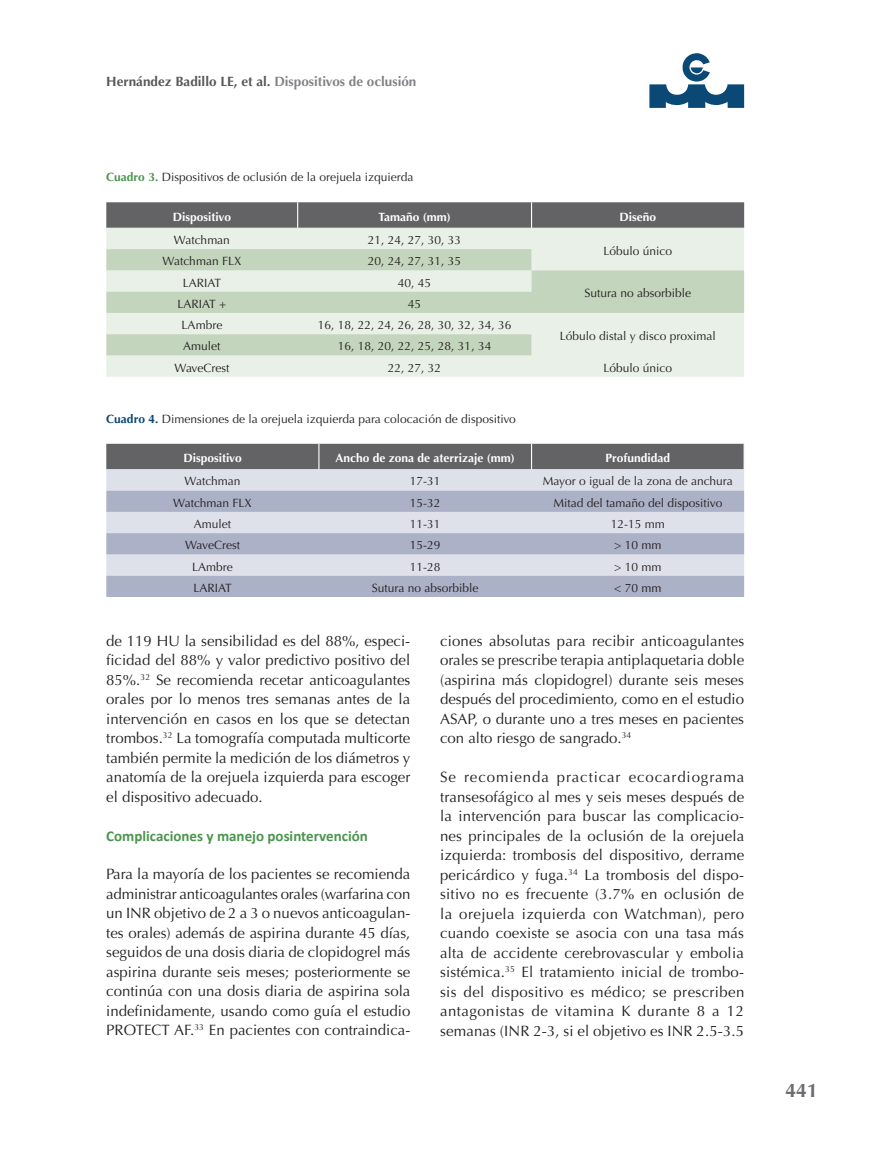
<style>
.page{position:relative;width:893px;height:1149px;background:#fff}
.page>*{position:absolute;margin:0;border:0;box-sizing:border-box;transform-origin:0 0}
.t1{font:700 19.5px "Optima";color:#6c6d70}
.t2{font:15px/19.5px "Optima";color:#231f20;text-align:justify}
.t3{font:700 15px "Calibri";color:#4b954d}
.t4{font:700 13.5px "Optima";color:#57585a}
.t5{font:12px "Optima";color:#231f20}
.t6{font:700 12px "Optima";color:#fff}
.s1{color:#808285}
.s2{font-weight:700;color:#4b954d}
.s3{font-weight:700;color:#0a4876}
</style>
<div class="page">
<svg style="left:649px;top:53px;width:95px;height:55px"></svg>
<div style="left:106px;top:228px;width:638px;height:148px;background:#e9f0e7"></div>
<svg style="left:106px;top:249px;width:638px;height:106px;background:#d5e1d0"></svg>
<svg style="left:106px;top:202px;width:638px;height:26px;background:#666669"></svg>
<div style="left:106px;top:469px;width:638px;height:21px;background:#dfe1ea"></div>
<svg style="left:106px;top:490px;width:638px;height:107px;background:#c0c4d4"></svg>
<div style="left:106px;top:443px;width:638px;height:26px;background:#636366"></div>
<p class="t4" style="left:106px;top:73px;width:312px">Hernández Badillo LE, et al. <span class="s1">Dispositivos de oclusión</span></p>
<p class="t5" style="left:106px;top:170px;width:309px"><span class="s2">Cuadro 3.</span> Dispositivos de oclusión de la orejuela izquierda</p>
<p class="t6" style="left:173px;top:209px;width:60px">Dispositivo</p>
<p class="t6" style="left:379px;top:209px;width:74px">Tamaño (mm)</p>
<p class="t6" style="left:619px;top:209px;width:38px">Diseño</p>
<p class="t5" style="left:174px;top:233px;width:58px">Watchman</p>
<p class="t5" style="left:368px;top:233px;width:95px">21, 24, 27, 30, 33</p>
<p class="t5" style="left:603px;top:243px;width:70px">Lóbulo único</p>
<p class="t5" style="left:163px;top:254px;width:80px">Watchman FLX</p>
<p class="t5" style="left:368px;top:254px;width:95px">20, 24, 27, 31, 35</p>
<p class="t5" style="left:183px;top:275px;width:40px">LARIAT</p>
<p class="t5" style="left:398px;top:275px;width:35px">40, 45</p>
<p class="t5" style="left:585px;top:286px;width:108px">Sutura no absorbible</p>
<p class="t5" style="left:177px;top:297px;width:51px">LARIAT +</p>
<p class="t5" style="left:408px;top:297px;width:15px">45</p>
<p class="t5" style="left:182px;top:318px;width:42px">LAmbre</p>
<p class="t5" style="left:318px;top:318px;width:195px">16, 18, 22, 24, 26, 28, 30, 32, 34, 36</p>
<p class="t5" style="left:560px;top:328px;width:158px">Lóbulo distal y disco proximal</p>
<p class="t5" style="left:183px;top:339px;width:39px">Amulet</p>
<p class="t5" style="left:338px;top:339px;width:155px">16, 18, 20, 22, 25, 28, 31, 34</p>
<p class="t5" style="left:174px;top:360px;width:57px">WaveCrest</p>
<p class="t5" style="left:388px;top:360px;width:55px">22, 27, 32</p>
<p class="t5" style="left:603px;top:360px;width:70px">Lóbulo único</p>
<p class="t5" style="left:106px;top:411px;width:411px"><span class="s3">Cuadro 4.</span> Dimensiones de la orejuela izquierda para colocación de dispositivo</p>
<p class="t6" style="left:183px;top:451px;width:60px">Dispositivo</p>
<p class="t6" style="left:336px;top:451px;width:181px">Ancho de zona de aterrizaje (mm)</p>
<p class="t6" style="left:606px;top:451px;width:66px">Profundidad</p>
<p class="t5" style="left:185px;top:474px;width:58px">Watchman</p>
<p class="t5" style="left:410px;top:474px;width:32px">17-31</p>
<p class="t5" style="left:543px;top:474px;width:191px">Mayor o igual de la zona de anchura</p>
<p class="t5" style="left:173px;top:495px;width:80px">Watchman FLX</p>
<p class="t5" style="left:410px;top:495px;width:32px">15-32</p>
<p class="t5" style="left:553px;top:495px;width:170px">Mitad del tamaño del dispositivo</p>
<p class="t5" style="left:194px;top:517px;width:39px">Amulet</p>
<p class="t5" style="left:410px;top:517px;width:32px">11-31</p>
<p class="t5" style="left:611px;top:517px;width:56px">12-15 mm</p>
<p class="t5" style="left:185px;top:538px;width:57px">WaveCrest</p>
<p class="t5" style="left:410px;top:538px;width:32px">15-29</p>
<p class="t5" style="left:614px;top:538px;width:49px">&gt; 10 mm</p>
<p class="t5" style="left:192px;top:559px;width:42px">LAmbre</p>
<p class="t5" style="left:410px;top:559px;width:32px">11-28</p>
<p class="t5" style="left:614px;top:559px;width:49px">&gt; 10 mm</p>
<p class="t5" style="left:193px;top:580px;width:40px">LARIAT</p>
<p class="t5" style="left:372px;top:580px;width:108px">Sutura no absorbible</p>
<p class="t5" style="left:614px;top:580px;width:49px">&lt; 70 mm</p>
<p class="t2" style="left:106px;top:631px;width:306px">de 119 HU la sensibilidad es del 88%, especi&shy;ficidad del 88% y valor predictivo positivo del 85%.<sup>32</sup> Se recomienda recetar anticoagulantes orales por lo menos tres semanas antes de la intervención en casos en los que se detectan trombos.<sup>32</sup> La tomografía computada multicorte también permite la medición de los diámetros y anatomía de la orejuela izquierda para escoger el dispositivo adecuado.</p>
<p class="t3" style="left:106px;top:824px;width:263px">Complicaciones y manejo posintervención</p>
<p class="t2" style="left:106px;top:864px;width:306px">Para la mayoría de los pacientes se recomienda administrar anticoagulantes orales (warfarina con un INR objetivo de 2 a 3 o nuevos anticoagulan&shy;tes orales) además de aspirina durante 45 días, seguidos de una dosis diaria de clopidogrel más aspirina durante seis meses; posteriormente se continúa con una dosis diaria de aspirina sola indefinidamente, usando como guía el estudio PROTECT AF.<sup>33</sup> En pacientes con contraindica-</p>
<p class="t2" style="left:440px;top:631px;width:306px">ciones absolutas para recibir anticoagulantes orales se prescribe terapia antiplaquetaria doble (aspirina más clopidogrel) durante seis meses después del procedimiento, como en el estudio ASAP, o durante uno a tres meses en pacientes con alto riesgo de sangrado.<sup>34</sup></p>
<p class="t2" style="left:440px;top:767px;width:306px">Se recomienda practicar ecocardiograma transesofágico al mes y seis meses después de la intervención para buscar las complicacio&shy;nes principales de la oclusión de la orejuela izquierda: trombosis del dispositivo, derrame pericárdico y fuga.<sup>34</sup> La trombosis del dispo&shy;sitivo no es frecuente (3.7% en oclusión de la orejuela izquierda con Watchman), pero cuando coexiste se asocia con una tasa más alta de accidente cerebrovascular y embolia sistémica.<sup>35</sup> El tratamiento inicial de trombo&shy;sis del dispositivo es médico; se prescriben antagonistas de vitamina K durante 8 a 12 semanas (INR 2-3, si el objetivo es INR 2.5-3.5</p>
<h1 class="t1" style="left:785px;top:1079px;width:34px">441</h1>
</div>
